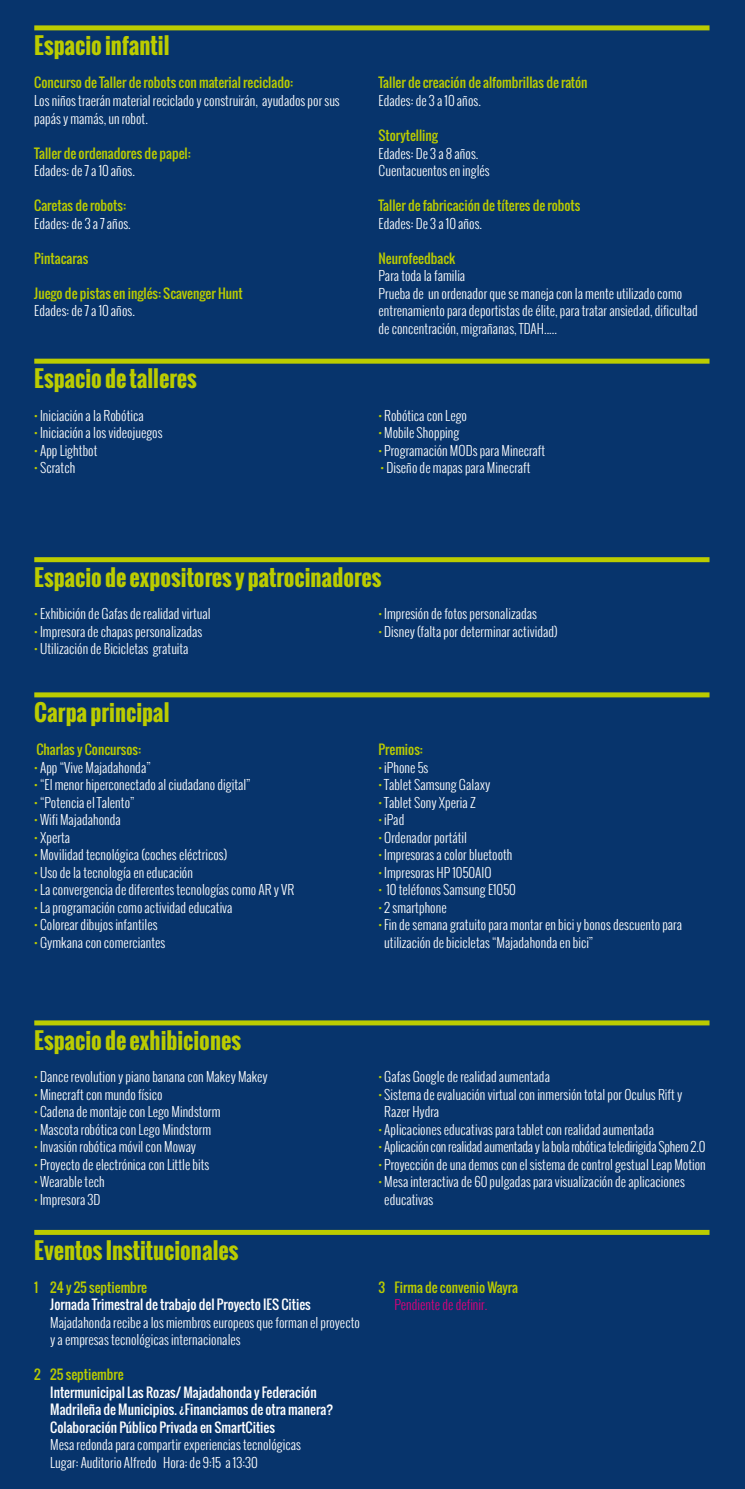
<style>
.page{position:relative;width:745px;height:1489px;background:#fff}
.page>*{position:absolute;margin:0;border:0;box-sizing:border-box;transform-origin:0 0}
.t1{font:700 22.5px "Oswald";color:#bc0}
.t2{font:300 13.12px/17.5px "Oswald";color:#fff}
.t3{font:13.12px "Oswald";color:#bc0}
.t4{font:13.12px/17.5px "Oswald";color:#fff}
.t5{font:300 13.12px "Oswald";letter-spacing:-.02em;color:#fff}
.t6{font:300 13.12px "Oswald";color:#e2007a}
.s1{color:#bc0}
</style>
<div class="page">
<div style="left:0;top:0;width:744px;height:1488px;background:#07346c"></div>
<div style="left:34px;top:25px;width:675px;height:5px;background:#bc0"></div>
<div style="left:34px;top:358px;width:675px;height:5px;background:#bc0"></div>
<div style="left:34px;top:557px;width:675px;height:5px;background:#bc0"></div>
<div style="left:34px;top:692px;width:675px;height:5px;background:#bc0"></div>
<div style="left:34px;top:1020px;width:675px;height:5px;background:#bc0"></div>
<div style="left:34px;top:1229px;width:675px;height:5px;background:#bc0"></div>
<h1 class="t1" style="left:34px;top:29px;width:137px">Espacio infantil</h1>
<p class="t3" style="left:34px;top:73px;width:260px">Concurso de Taller de robots con material reciclado:</p>
<p class="t2" style="left:34px;top:92px;width:307px">Los niños traerán material reciclado y construirán, ayudados por sus papás y mamás, un robot.</p>
<p class="t3" style="left:34px;top:143px;width:158px">Taller de ordenadores de papel:</p>
<p class="t2" style="left:34px;top:162px;width:102px">Edades: de 7 a 10 años.</p>
<p class="t3" style="left:34px;top:195px;width:93px">Caretas de robots:</p>
<p class="t2" style="left:34px;top:214px;width:98px">Edades: de 3 a 7 años.</p>
<p class="t3" style="left:34px;top:248px;width:55px">Pintacaras</p>
<p class="t3" style="left:34px;top:283px;width:210px">Juego de pistas en inglés: Scavenger Hunt</p>
<p class="t2" style="left:34px;top:302px;width:102px">Edades: de 7 a 10 años.</p>
<h1 class="t1" style="left:34px;top:362px;width:164px">Espacio de talleres</h1>
<p class="t2" style="left:34px;top:406px;width:111px"><span class="s1">•</span> Iniciación a la Robótica</p>
<p class="t2" style="left:34px;top:424px;width:130px"><span class="s1">•</span> Iniciación a los videojuegos</p>
<p class="t2" style="left:34px;top:441px;width:65px"><span class="s1">•</span> App Lightbot</p>
<p class="t2" style="left:34px;top:459px;width:43px"><span class="s1">•</span> Scratch</p>
<p class="t3" style="left:378px;top:73px;width:210px">Taller de creación de alfombrillas de ratón</p>
<p class="t2" style="left:378px;top:92px;width:104px">Edades: de 3 a 10 años.</p>
<p class="t3" style="left:378px;top:125px;width:61px">Storytelling</p>
<p class="t2" style="left:378px;top:144px;width:113px">Edades: De 3 a 8 años.<br>Cuentacuentos en inglés</p>
<p class="t3" style="left:378px;top:195px;width:203px">Taller de fabricación de títeres de robots</p>
<p class="t2" style="left:378px;top:214px;width:105px">Edades: De 3 a 10 años.</p>
<p class="t3" style="left:378px;top:248px;width:78px">Neurofeedback</p>
<p class="t2" style="left:378px;top:267px;width:320px">Para toda la familia<br>Prueba de un ordenador que se maneja con la mente utilizado como entrenamiento para deportistas de élite, para tratar ansiedad, dificultad de concentración, migrañanas, TDAH.....</p>
<p class="t2" style="left:378px;top:406px;width:90px"><span class="s1">•</span> Robótica con Lego</p>
<p class="t2" style="left:378px;top:424px;width:82px"><span class="s1">•</span> Mobile Shopping</p>
<p class="t2" style="left:378px;top:441px;width:168px"><span class="s1">•</span> Programación MODs para Minecraft</p>
<p class="t2" style="left:380px;top:459px;width:151px"><span class="s1">•</span> Diseño de mapas para Minecraft</p>
<h1 class="t1" style="left:34px;top:560px;width:348px">Espacio de expositores y patrocinadores</h1>
<p class="t2" style="left:34px;top:604px;width:178px"><span class="s1">•</span> Exhibición de Gafas de realidad virtual</p>
<p class="t2" style="left:34px;top:622px;width:170px"><span class="s1">•</span> Impresora de chapas personalizadas</p>
<p class="t2" style="left:34px;top:639px;width:156px"><span class="s1">•</span> Utilización de Bicicletas gratuita</p>
<h1 class="t1" style="left:34px;top:695px;width:137px">Carpa principal</h1>
<p class="t3" style="left:36px;top:739px;width:106px">Charlas y Concursos:</p>
<p class="t2" style="left:34px;top:758px;width:118px"><span class="s1">•</span> App “Vive Majadahonda”</p>
<p class="t2" style="left:34px;top:776px;width:218px"><span class="s1">•</span> “El menor hiperconectado al ciudadano digital”</p>
<p class="t2" style="left:34px;top:793px;width:102px"><span class="s1">•</span> “Potencia el Talento”</p>
<p class="t2" style="left:34px;top:811px;width:88px"><span class="s1">•</span> Wifi Majadahonda</p>
<p class="t2" style="left:34px;top:828px;width:37px"><span class="s1">•</span> Xperta</p>
<p class="t2" style="left:34px;top:846px;width:194px"><span class="s1">•</span> Movilidad tecnológica (coches eléctricos)</p>
<p class="t2" style="left:34px;top:863px;width:160px"><span class="s1">•</span> Uso de la tecnología en educación</p>
<p class="t2" style="left:34px;top:881px;width:261px"><span class="s1">•</span> La convergencia de diferentes tecnologías como AR y VR</p>
<p class="t2" style="left:34px;top:898px;width:200px"><span class="s1">•</span> La programación como actividad educativa</p>
<p class="t2" style="left:34px;top:916px;width:125px"><span class="s1">•</span> Colorear dibujos infantiles</p>
<p class="t2" style="left:34px;top:933px;width:132px"><span class="s1">•</span> Gymkana con comerciantes</p>
<p class="t2" style="left:378px;top:604px;width:160px"><span class="s1">•</span> Impresión de fotos personalizadas</p>
<p class="t2" style="left:378px;top:622px;width:180px"><span class="s1">•</span> Disney (falta por determinar actividad)</p>
<p class="t3" style="left:378px;top:739px;width:46px">Premios:</p>
<p class="t2" style="left:378px;top:758px;width:51px"><span class="s1">•</span> iPhone 5s</p>
<p class="t2" style="left:378px;top:776px;width:113px"><span class="s1">•</span> Tablet Samsung Galaxy</p>
<p class="t2" style="left:378px;top:793px;width:99px"><span class="s1">•</span> Tablet Sony Xperia Z</p>
<p class="t2" style="left:378px;top:811px;width:27px"><span class="s1">•</span> iPad</p>
<p class="t2" style="left:378px;top:828px;width:90px"><span class="s1">•</span> Ordenador portátil</p>
<p class="t2" style="left:378px;top:846px;width:135px"><span class="s1">•</span> Impresoras a color bluetooth</p>
<p class="t2" style="left:378px;top:863px;width:114px"><span class="s1">•</span> Impresoras HP 1050AIO</p>
<p class="t2" style="left:378px;top:881px;width:139px"><span class="s1">•</span> 10 teléfonos Samsung E1050</p>
<p class="t2" style="left:378px;top:898px;width:70px"><span class="s1">•</span> 2 smartphone</p>
<p class="t2" style="left:384px;top:916px;width:299px;text-indent:-6px"><span class="s1">•</span> Fin de semana gratuito para montar en bici y bonos descuento para utilización de bicicletas “Majadahonda en bici”</p>
<h1 class="t1" style="left:34px;top:1023px;width:208px">Espacio de exhibiciones</h1>
<p class="t2" style="left:34px;top:1067px;width:235px"><span class="s1">•</span> Dance revolution y piano banana con Makey Makey</p>
<p class="t2" style="left:34px;top:1085px;width:130px"><span class="s1">•</span> Minecraft con mundo físico</p>
<p class="t2" style="left:34px;top:1102px;width:188px"><span class="s1">•</span> Cadena de montaje con Lego Mindstorm</p>
<p class="t2" style="left:34px;top:1120px;width:178px"><span class="s1">•</span> Mascota robótica con Lego Mindstorm</p>
<p class="t2" style="left:34px;top:1137px;width:163px"><span class="s1">•</span> Invasión robótica móvil con Moway</p>
<p class="t2" style="left:34px;top:1155px;width:177px"><span class="s1">•</span> Proyecto de electrónica con Little bits</p>
<p class="t2" style="left:34px;top:1172px;width:72px"><span class="s1">•</span> Wearable tech</p>
<p class="t2" style="left:34px;top:1190px;width:68px"><span class="s1">•</span> Impresora 3D</p>
<h1 class="t1" style="left:34px;top:1233px;width:206px">Eventos Institucionales</h1>
<p class="t3" style="left:34px;top:1277px;width:114px">1 24 y 25 septiembre</p>
<p class="t4" style="left:50px;top:1295px;width:262px">Jornada Trimestral de trabajo del Proyecto IES Cities</p>
<p class="t2" style="left:50px;top:1313px;width:311px">Majadahonda recibe a los miembros europeos que forman el proyecto y a empresas tecnológicas internacionales</p>
<p class="t3" style="left:34px;top:1364px;width:91px">2 25 septiembre</p>
<p class="t4" style="left:50px;top:1383px;width:285px">Intermunicipal Las Rozas/ Majadahonda y Federación<br>Madrileña de Municipios. ¿Financiamos de otra manera?<br>Colaboración Público Privada en SmartCities</p>
<p class="t2" style="left:50px;top:1435px;width:252px">Mesa redonda para compartir experiencias tecnológicas<br>Lugar: Auditorio Alfredo Hora: de 9:15 a 13:30</p>
<p class="t2" style="left:378px;top:1067px;width:173px"><span class="s1">•</span> Gafas Google de realidad aumentada</p>
<p class="t2" style="left:384px;top:1085px;width:299px;text-indent:-6px"><span class="s1">•</span> Sistema de evaluación virtual con inmersión total por Oculus Rift y<br>Razer Hydra</p>
<p class="t2" style="left:378px;top:1120px;width:277px"><span class="s1">•</span> Aplicaciones educativas para tablet con realidad aumentada</p>
<p class="t5" style="left:378px;top:1137px;width:328px"><span class="s1">•</span> Aplicación con realidad aumentada y la bola robótica teledirigida Sphero 2.0</p>
<p class="t2" style="left:378px;top:1155px;width:329px"><span class="s1">•</span> Proyección de una demos con el sistema de control gestual Leap Motion</p>
<p class="t2" style="left:384px;top:1172px;width:302px;text-indent:-6px"><span class="s1">•</span> Mesa interactiva de 60 pulgadas para visualización de aplicaciones educativas</p>
<p class="t3" style="left:378px;top:1277px;width:141px">3 Firma de convenio Wayra</p>
<p class="t6" style="left:394px;top:1295px;width:94px">Pendiente de definir.</p>
</div>
